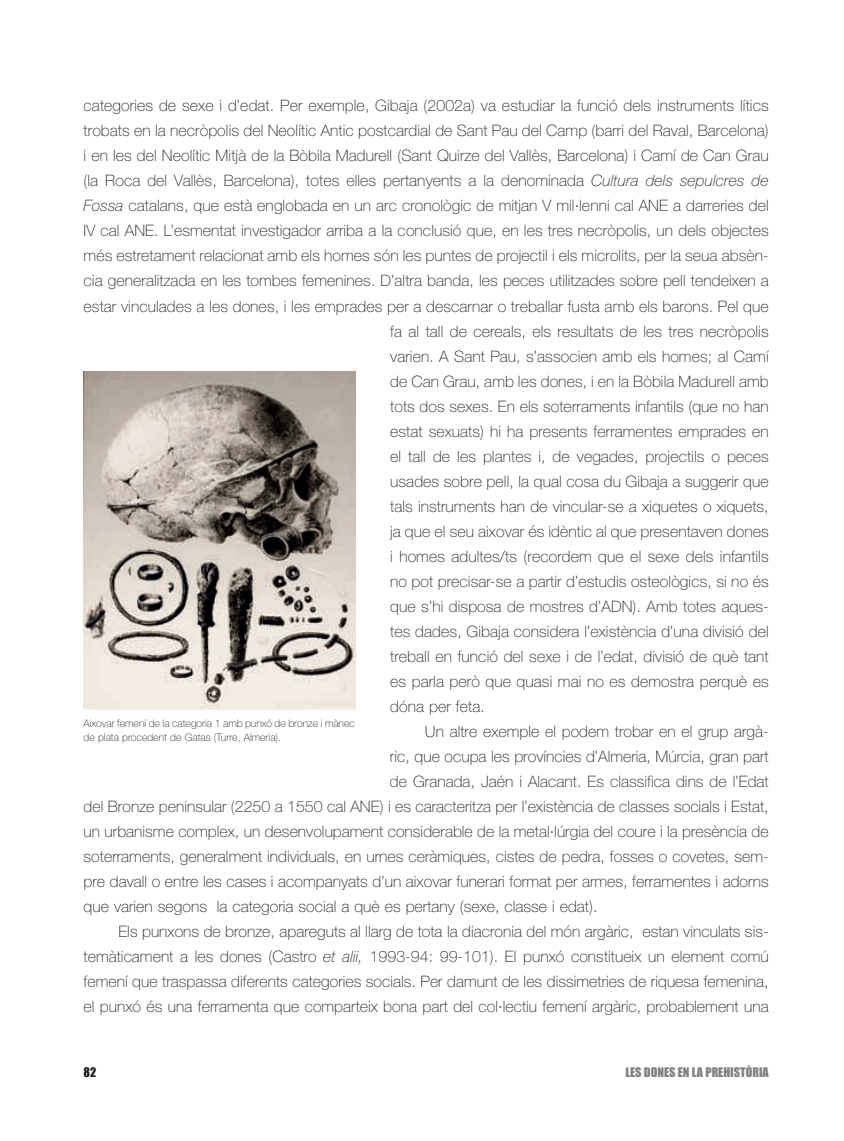
<style>
.page{position:relative;width:844px;height:1141px;background:#fff}
.page>*{position:absolute;margin:0;border:0;box-sizing:border-box;transform-origin:0 0}
.t1{font:100 15.75px "Helvetica Neue";letter-spacing:.005em;color:#231f20}
.t2{font:12.25px "Impact";color:#808285}
.t3{font:12.25px "Impact";color:#231f20}
.t4{font:100 10.5px/14px "Helvetica Neue";color:#231f20}
.s1{font-style:italic}
</style>
<div class="page">
<img style="left:84px;top:371px;width:271px;height:339px">
<p class="t1" style="left:84px;top:100px;width:686px">categories de sexe i d’edat. Per exemple, Gibaja (2002a) va estudiar la funció dels instruments lítics</p>
<p class="t1" style="left:84px;top:125px;width:686px">trobats en la necròpolis del Neolític Antic postcardial de Sant Pau del Camp (barri del Raval, Barcelona)</p>
<p class="t1" style="left:84px;top:150px;width:686px">i en les del Neolític Mitjà de la Bòbila Madurell (Sant Quirze del Vallès, Barcelona) i Camí de Can Grau</p>
<p class="t1" style="left:84px;top:175px;width:686px">(la Roca del Vallès, Barcelona), totes elles pertanyents a la denominada <span class="s1">Cultura dels sepulcres de</span></p>
<p class="t1" style="left:84px;top:200px;width:686px"><span class="s1">Fossa</span> catalans, que està englobada en un arc cronològic de mitjan V mil·lenni cal ANE a darreries del</p>
<p class="t1" style="left:84px;top:225px;width:686px">IV cal ANE. L’esmentat investigador arriba a la conclusió que, en les tres necròpolis, un dels objectes</p>
<p class="t1" style="left:84px;top:250px;width:686px">més estretament relacionat amb els homes són les puntes de projectil i els microlits, per la seua absèn-</p>
<p class="t1" style="left:84px;top:275px;width:686px">cia generalitzada en les tombes femenines. D’altra banda, les peces utilitzades sobre pell tendeixen a</p>
<p class="t1" style="left:84px;top:300px;width:686px">estar vinculades a les dones, i les emprades per a descarnar o treballar fusta amb els barons. Pel que</p>
<p class="t1" style="left:390px;top:325px;width:380px">fa al tall de cereals, els resultats de les tres necròpolis</p>
<p class="t1" style="left:390px;top:350px;width:380px">varien. A Sant Pau, s’associen amb els homes; al Camí</p>
<p class="t1" style="left:390px;top:375px;width:380px">de Can Grau, amb les dones, i en la Bòbila Madurell amb</p>
<p class="t1" style="left:390px;top:400px;width:380px">tots dos sexes. En els soterraments infantils (que no han</p>
<p class="t1" style="left:390px;top:425px;width:380px">estat sexuats) hi ha presents ferramentes emprades en</p>
<p class="t1" style="left:390px;top:450px;width:380px">el tall de les plantes i, de vegades, projectils o peces</p>
<p class="t1" style="left:390px;top:475px;width:380px">usades sobre pell, la qual cosa du Gibaja a suggerir que</p>
<p class="t1" style="left:390px;top:500px;width:380px">tals instruments han de vincular-se a xiquetes o xiquets,</p>
<p class="t1" style="left:390px;top:525px;width:380px">ja que el seu aixovar és idèntic al que presentaven dones</p>
<p class="t1" style="left:390px;top:551px;width:380px">i homes adultes/ts (recordem que el sexe dels infantils</p>
<p class="t1" style="left:390px;top:576px;width:380px">no pot precisar-se a partir d’estudis osteològics, si no és</p>
<p class="t1" style="left:390px;top:601px;width:380px">que s’hi disposa de mostres d’ADN). Amb totes aques-</p>
<p class="t1" style="left:390px;top:626px;width:380px">tes dades, Gibaja considera l’existència d’una divisió del</p>
<p class="t1" style="left:390px;top:651px;width:380px">treball en funció del sexe i de l’edat, divisió de què tant</p>
<p class="t1" style="left:390px;top:676px;width:380px">es parla però que quasi mai no es demostra perquè es</p>
<p class="t1" style="left:390px;top:701px;width:96px">dóna per feta.</p>
<p class="t1" style="left:425px;top:726px;width:345px">Un altre exemple el podem trobar en el grup argà-</p>
<p class="t1" style="left:390px;top:751px;width:380px">ric, que ocupa les províncies d’Almeria, Múrcia, gran part</p>
<p class="t1" style="left:390px;top:776px;width:380px">de Granada, Jaén i Alacant. Es classifica dins de l’Edat</p>
<p class="t1" style="left:84px;top:801px;width:686px">del Bronze peninsular (2250 a 1550 cal ANE) i es caracteritza per l’existència de classes socials i Estat,</p>
<p class="t1" style="left:84px;top:826px;width:686px">un urbanisme complex, un desenvolupament considerable de la metal·lúrgia del coure i la presència de</p>
<p class="t1" style="left:84px;top:851px;width:686px">soterraments, generalment individuals, en urnes ceràmiques, cistes de pedra, fosses o covetes, sem-</p>
<p class="t1" style="left:84px;top:876px;width:686px">pre davall o entre les cases i acompanyats d’un aixovar funerari format per armes, ferramentes i adorns</p>
<p class="t1" style="left:84px;top:901px;width:515px">que varien segons la categoria social a què es pertany (sexe, classe i edat).</p>
<p class="t1" style="left:118px;top:926px;width:651px">Els punxons de bronze, apareguts al llarg de tota la diacronia del món argàric, estan vinculats sis-</p>
<p class="t1" style="left:84px;top:951px;width:686px">temàticament a les dones (Castro <span class="s1">et alii,</span> 1993-94: 99-101). El punxó constitueix un element comú</p>
<p class="t1" style="left:84px;top:976px;width:686px">femení que traspassa diferents categories socials. Per damunt de les dissimetries de riquesa femenina,</p>
<p class="t1" style="left:84px;top:1001px;width:686px">el punxó és una ferramenta que comparteix bona part del col·lectiu femení argàric, probablement una</p>
<p class="t4" style="left:84px;top:717px;width:273px">Aixovar femení de la categoria 1 amb punxó de bronze i mànec de plata procedent de Gatas (Turre, Almeria).</p>
<p class="t3" style="left:84px;top:1068px;width:14px">82</p>
<p class="t2" style="left:625px;top:1068px;width:145px">LES DONES EN LA PREHISTÒRIA</p>
</div>
